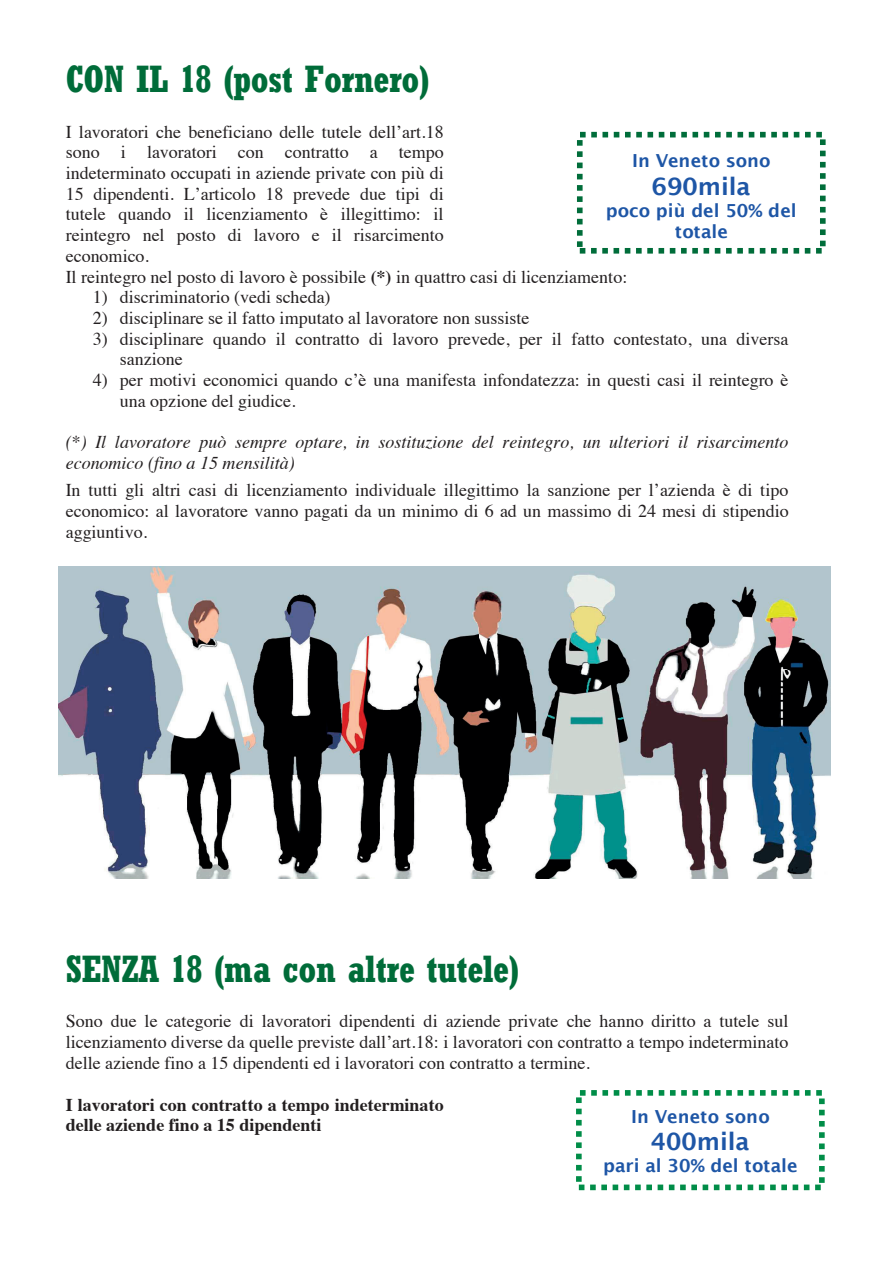
<style>
.page{position:relative;width:893px;height:1263px;background:#fff}
.page>*{position:absolute;margin:0;border:0;box-sizing:border-box;transform-origin:0 0}
.t1{font:700 37.5px "Rockwell Condensed";letter-spacing:-.01em;color:#006c39}
.t2{font:700 24px "Lucida Sans";color:#1e56a6}
.t3{font:18px/20.7px "Times";color:#231f20}
.t4{font:italic 18px/20.7px "Times";color:#231f20}
.t5{font:700 18px/20.7px "Times";color:#231f20}
.t6{font:700 18px/21px "Lucida Sans";color:#1e56a6;text-align:center}
.s1{font-weight:700}
</style>
<div class="page">
<img style="left:59px;top:566px;width:771px;height:312px">
<div style="left:577px;top:132px;width:249px;height:122px;border:6px dashed #006d3a"></div>
<div style="left:576px;top:1090px;width:249px;height:100px;border:6px dashed #008d48"></div>
<h1 class="t1" style="left:66px;top:56px;width:365px">CON IL 18 (post Fornero)</h1>
<p class="t3" style="left:66px;top:120px;width:563px">I lavoratori che beneficiano delle tutele dell’art.18<br>sono i lavoratori con contratto a tempo<br>indeterminato occupati in aziende private con più di<br>15 dipendenti. L’articolo 18 prevede due tipi di<br>tutele quando il licenziamento è illegittimo: il<br>reintegro nel posto di lavoro e il risarcimento<br>economico.<br>Il reintegro nel posto di lavoro è possibile <span class="s1">(*)</span> in quattro casi di licenziamento:</p>
<p class="t3" style="left:93px;top:285px;width:239px">1) discriminatorio (vedi scheda)</p>
<p class="t3" style="left:93px;top:306px;width:438px">2) disciplinare se il fatto imputato al lavoratore non sussiste</p>
<p class="t3" style="left:120px;top:327px;width:670px;text-indent:-27px">3) disciplinare quando il contratto di lavoro prevede, per il fatto contestato, una diversa sanzione</p>
<p class="t3" style="left:120px;top:368px;width:670px;text-indent:-27px">4) per motivi economici quando c’è una manifesta infondatezza: in questi casi il reintegro è una opzione del giudice.</p>
<p class="t4" style="left:66px;top:431px;width:724px">(*) Il lavoratore può sempre optare, in sostituzione del reintegro, un ulteriori il risarcimento economico (fino a 15 mensilità)</p>
<p class="t3" style="left:66px;top:478px;width:724px;text-align:justify">In tutti gli altri casi di licenziamento individuale illegittimo la sanzione per l’azienda è di tipo economico: al lavoratore vanno pagati da un minimo di 6 ad un massimo di 24 mesi di stipendio aggiuntivo.</p>
<p class="t6" style="left:632px;top:150px;width:140px">In Veneto sono</p>
<h2 class="t2" style="left:652px;top:172px;width:100px">690mila</h2>
<p class="t6" style="left:606px;top:200px;width:192px">poco più del 50% del totale</p>
<h1 class="t1" style="left:66px;top:946px;width:455px">SENZA 18 (ma con altre tutele)</h1>
<p class="t3" style="left:66px;top:1009px;width:724px;text-align:justify">Sono due le categorie di lavoratori dipendenti di aziende private che hanno diritto a tutele sul licenziamento diverse da quelle previste dall’art.18: i lavoratori con contratto a tempo indeterminato delle aziende fino a 15 dipendenti ed i lavoratori con contratto a termine.</p>
<p class="t5" style="left:66px;top:1092px;width:379px">I lavoratori con contratto a tempo indeterminato delle aziende fino a 15 dipendenti</p>
<p class="t6" style="left:631px;top:1106px;width:140px">In Veneto sono</p>
<h2 class="t2" style="left:651px;top:1128px;width:100px">400mila</h2>
<p class="t6" style="left:603px;top:1155px;width:196px">pari al 30% del totale</p>
</div>
